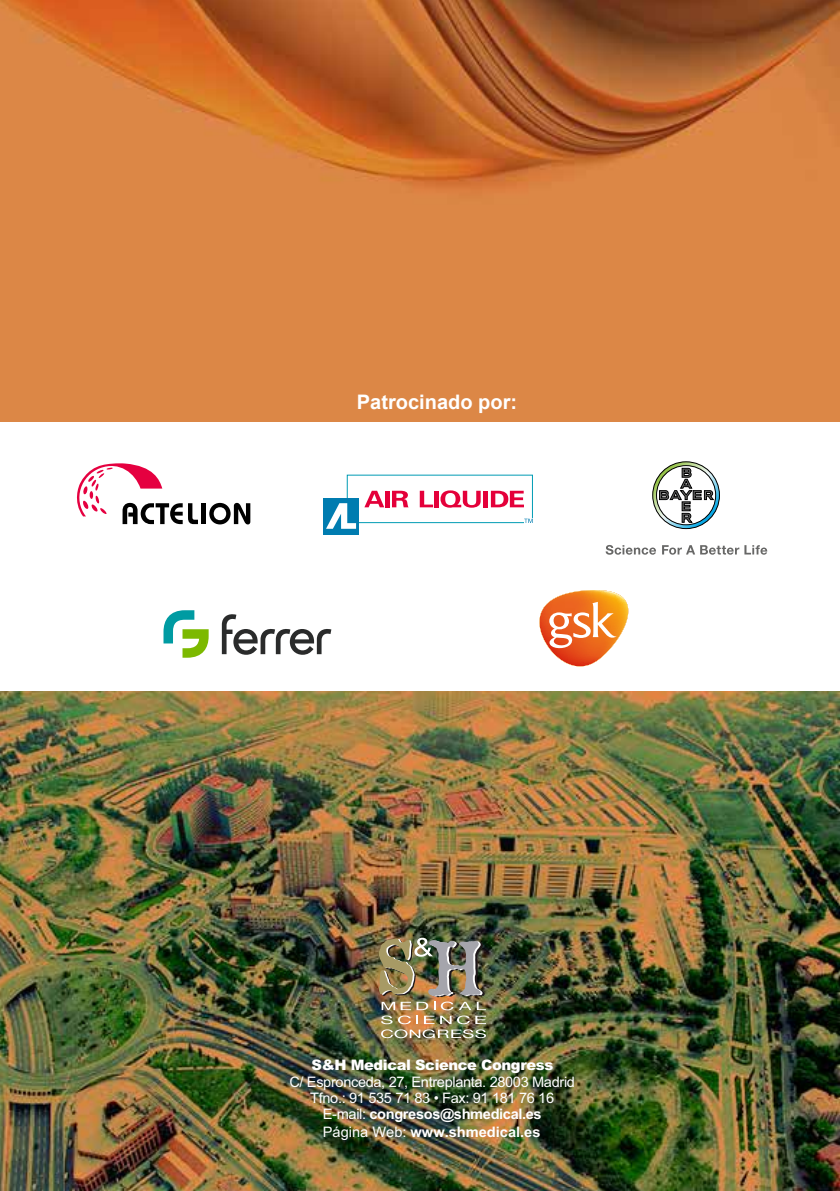
<style>
.page{position:relative;width:840px;height:1191px;background:#fff}
.page>*{position:absolute;margin:0;border:0;box-sizing:border-box;transform-origin:0 0}
.t1{font:700 20px "Arial";color:#fff}
.t2{font:14.4px/16.6px "Arial";letter-spacing:-.025em;color:#fff;text-align:center}
.t3{font:900 14.4px "Arial";letter-spacing:-.025em;color:#fff}
.s1{font-weight:700}
</style>
<div class="page">
<img style="left:0;top:0;width:839px;height:1191px">
<img style="left:378px;top:937px;width:107px;height:101px">
<div style="left:0;top:422px;width:839px;height:269px;background:#fff"></div>
<svg style="left:188px;top:503px;width:10px;height:21px"></svg>
<div style="left:201px;top:503px;width:5px;height:21px;background:#000"></div>
<svg style="left:209px;top:503px;width:41px;height:21px"></svg>
<svg style="left:77px;top:463px;width:105px;height:61px"></svg>
<svg style="left:605px;top:545px;width:50px;height:10px"></svg>
<svg style="left:662px;top:545px;width:104px;height:9px"></svg>
<svg style="left:652px;top:461px;width:67px;height:68px"></svg>
<svg style="left:222px;top:614px;width:109px;height:41px"></svg>
<svg style="left:163px;top:610px;width:45px;height:47px"></svg>
<div style="left:347px;top:475px;width:185px;height:48px;border:1px solid #009cb4"></div>
<div style="left:323px;top:498px;width:36px;height:37px;background:#007cb0"></div>
<svg style="left:326px;top:503px;width:30px;height:26px"></svg>
<svg style="left:364px;top:491px;width:20px;height:16px"></svg>
<hr style="left:385px;top:491px;width:4px;height:16px;background:#e4003a">
<svg style="left:392px;top:491px;width:16px;height:16px"></svg>
<svg style="left:419px;top:491px;width:14px;height:16px"></svg>
<div style="left:434px;top:491px;width:5px;height:16px;background:#e4003a"></div>
<svg style="left:440px;top:490px;width:40px;height:17px"></svg>
<div style="left:483px;top:491px;width:5px;height:16px;background:#e4003a"></div>
<svg style="left:490px;top:491px;width:33px;height:16px"></svg>
<svg style="left:524px;top:518px;width:8px;height:5px"></svg>
<svg style="left:539px;top:590px;width:89px;height:76px"></svg>
<h1 class="t1" style="left:357px;top:388px;width:162px">Patrocinado por:</h1>
<p class="t3" style="left:311px;top:1054px;width:243px">S&amp;H Medical Science Congress</p>
<p class="t2" style="left:289px;top:1073px;width:287px">C/ Espronceda, 27, Entreplanta. 28003 Madrid Tfno.: 91 535 71 83 • Fax: 91 181 76 16<br>E-mail: <span class="s1">congresos@shmedical.es<br></span>Página Web: <span class="s1">www.shmedical.es</span></p>
</div>
